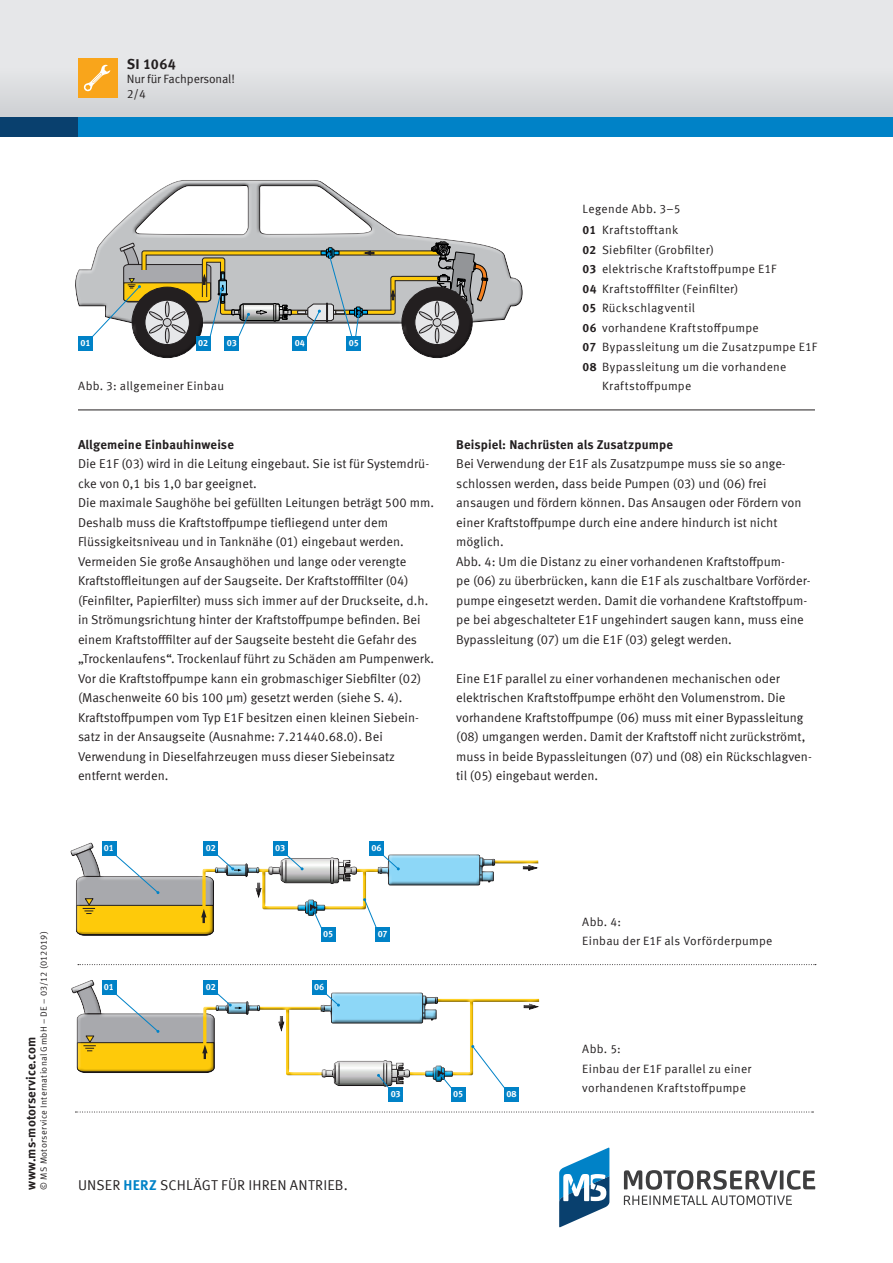
<style>
.page{position:relative;width:893px;height:1263px;background:#fff}
.page>*{position:absolute;margin:0;border:0;box-sizing:border-box;transform-origin:0 0}
.t1{font:14.25px "Meta Offc Pro Norm";letter-spacing:.015em;color:#231f20}
.t2{font:700 14.25px "Meta Offc Pro";letter-spacing:.02em;color:#231f20}
.t3{font:12.75px/19.5px "Meta Offc Pro Norm";color:#231f20}
.t4{font:700 12.75px "Meta Offc Pro";letter-spacing:.01em;color:#231f20}
.t5{font:12px/19.5px "Meta Offc Pro Norm";letter-spacing:.02em;color:#231f20}
.t6{font:12px "Meta Offc Pro Norm";letter-spacing:-.01em;color:#231f20}
.t7{font:9px "Meta Offc Pro Norm";letter-spacing:.03em;color:#231f20}
.t8{font:700 9px "Meta Offc Pro";letter-spacing:-.025em;color:#fff}
.s1{font-family:"Meta Offc Pro";font-weight:700}
.s2{font-family:"Meta Offc Pro";font-weight:700;color:#0082c7}
</style>
<div class="page">
<svg style="left:559px;top:1147px;width:50px;height:80px"></svg>
<svg style="left:624px;top:1170px;width:191px;height:35px"></svg>
<div style="left:0;top:0;width:893px;height:127px;background:#e6e7e9"></div>
<div style="left:0;top:68px;width:893px;height:49px;background:#dadbde"></div>
<div style="left:0;top:117px;width:893px;height:19px;background:#09406e"></div>
<div style="left:78px;top:117px;width:815px;height:19px;background:#0082c7"></div>
<div style="left:78px;top:58px;width:39px;height:39px;background:#f9a51b"></div>
<svg style="left:83px;top:64px;width:27px;height:28px"></svg>
<div style="left:75px;top:183px;width:452px;height:176px;background:#231f20;opacity:.5"></div>
<svg style="left:82px;top:241px;width:406px;height:109px"></svg>
<hr style="left:78px;top:410px;width:737px;height:1px;background:#231f20">
<div style="left:78px;top:336px;width:15px;height:15px;background:#0082c7"></div>
<div style="left:196px;top:336px;width:15px;height:15px;background:#0082c7"></div>
<div style="left:225px;top:336px;width:14px;height:15px;background:#0082c7"></div>
<div style="left:293px;top:336px;width:14px;height:15px;background:#0082c7"></div>
<div style="left:347px;top:336px;width:14px;height:15px;background:#0082c7"></div>
<div style="left:204px;top:841px;width:14px;height:15px;background:#0082c7"></div>
<div style="left:321px;top:927px;width:14px;height:14px;background:#0082c7"></div>
<div style="left:375px;top:927px;width:15px;height:14px;background:#0082c7"></div>
<svg style="left:78px;top:964px;width:738px;height:1px"></svg>
<svg style="left:75px;top:1112px;width:738px;height:1px"></svg>
<div style="left:451px;top:1087px;width:15px;height:15px;background:#0082c7"></div>
<div style="left:504px;top:1087px;width:15px;height:15px;background:#0082c7"></div>
<div style="left:102px;top:841px;width:14px;height:15px;background:#0082c7"></div>
<div style="left:273px;top:841px;width:15px;height:15px;background:#0082c7"></div>
<svg style="left:71px;top:842px;width:468px;height:95px"></svg>
<div style="left:369px;top:841px;width:15px;height:15px;background:#0082c7"></div>
<svg style="left:71px;top:980px;width:469px;height:108px"></svg>
<div style="left:388px;top:1087px;width:15px;height:15px;background:#0082c7"></div>
<p class="t2" style="left:127px;top:53px;width:51px">SI 1064</p>
<p class="t5" style="left:127px;top:83px;width:21px">2/4</p>
<p class="t6" style="left:127px;top:70px;width:110px">Nur für Fachpersonal!</p>
<p class="t7" style="left:37px;top:1189px;width:260px;rotate:-90deg">© MS Motorservice International GmbH – DE – 03/12 (012019)</p>
<p class="t4" style="left:21px;top:1189px;width:154px;rotate:-90deg">www.ms-motorservice.com</p>
<p class="t8" style="left:81px;top:336px;width:12px">01</p>
<p class="t8" style="left:198px;top:336px;width:12px">02</p>
<p class="t8" style="left:227px;top:336px;width:12px">03</p>
<p class="t8" style="left:295px;top:336px;width:12px">04</p>
<p class="t8" style="left:349px;top:336px;width:12px">05</p>
<p class="t5" style="left:78px;top:375px;width:147px">Abb. 3: allgemeiner Einbau</p>
<p class="t4" style="left:78px;top:434px;width:157px">Allgemeine Einbauhinweise</p>
<p class="t3" style="left:78px;top:453px;width:358px">Die E1F (03) wird in die Leitung eingebaut. Sie ist für Systemdrü&shy;cke von 0,1 bis 1,0 bar geeignet.<br>Die maximale Saughöhe bei gefüllten Leitungen beträgt 500 mm.<br>Deshalb muss die Kraftstoffpumpe tiefliegend unter dem Flüssigkeitsniveau und in Tanknähe (01) eingebaut werden.<br>Vermeiden Sie große Ansaughöhen und lange oder verengte Kraftstoffleitungen auf der Saugseite. Der Kraftstofffilter (04) (Feinfilter, Papierfilter) muss sich immer auf der Druckseite, d.h. in Strömungsrichtung hinter der Kraftstoffpumpe befinden. Bei einem Kraftstofffilter auf der Saugseite besteht die Gefahr des „Trockenlaufens“. Trockenlauf führt zu Schäden am Pumpenwerk.<br>Vor die Kraftstoffpumpe kann ein grobmaschiger Siebfilter (02) (Maschenweite 60 bis 100 µm) gesetzt werden (siehe S. 4).<br>Kraftstoffpumpen vom Typ E1F besitzen einen kleinen Siebein&shy;satz in der Ansaugseite (Ausnahme: 7.21440.68.0). Bei Verwendung in Dieselfahrzeugen muss dieser Siebeinsatz entfernt werden.</p>
<p class="t5" style="left:583px;top:198px;width:100px;line-height:20.9px">Legende Abb. 3–5<br><span class="s1">01</span> Kraftstofftank</p>
<p class="t5" style="left:583px;top:239px;width:133px"><span class="s1">02</span> Siebfilter (Grobfilter)</p>
<p class="t5" style="left:583px;top:258px;width:195px"><span class="s1">03</span> elektrische Kraftstoffpumpe E1F</p>
<p class="t5" style="left:583px;top:278px;width:157px"><span class="s1">04</span> Kraftstofffilter (Feinfilter)</p>
<p class="t5" style="left:583px;top:297px;width:114px"><span class="s1">05</span> Rückschlagventil</p>
<p class="t5" style="left:583px;top:317px;width:178px"><span class="s1">06</span> vorhandene Kraftstoffpumpe</p>
<p class="t5" style="left:583px;top:336px;width:236px"><span class="s1">07</span> Bypassleitung um die Zusatzpumpe E1F</p>
<p class="t5" style="left:583px;top:356px;width:205px"><span class="s1">08</span> Bypassleitung um die vorhandene</p>
<p class="t5" style="left:602px;top:375px;width:91px">Kraftstoffpumpe</p>
<p class="t4" style="left:456px;top:434px;width:218px">Beispiel: Nachrüsten als Zusatzpumpe</p>
<p class="t3" style="left:456px;top:453px;width:356px">Bei Verwendung der E1F als Zusatzpumpe muss sie so ange&shy;schlossen werden, dass beide Pumpen (03) und (06) frei ansaugen und fördern können. Das Ansaugen oder Fördern von einer Kraftstoffpumpe durch eine andere hindurch ist nicht möglich.<br>Abb. 4: Um die Distanz zu einer vorhandenen Kraftstoffpum-<br>pe (06) zu überbrücken, kann die E1F als zuschaltbare Vorförder&shy;pumpe eingesetzt werden. Damit die vorhandene Kraftstoffpum&shy;pe bei abgeschalteter E1F ungehindert saugen kann, muss eine Bypassleitung (07) um die E1F (03) gelegt werden.</p>
<p class="t3" style="left:456px;top:667px;width:357px">Eine E1F parallel zu einer vorhandenen mechanischen oder elektrischen Kraftstoffpumpe erhöht den Volumenstrom. Die vorhandene Kraftstoffpumpe (06) muss mit einer Bypassleitung (08) umgangen werden. Damit der Kraftstoff nicht zurückströmt, muss in beide Bypassleitungen (07) und (08) ein Rückschlagven&shy;til (05) eingebaut werden.</p>
<p class="t8" style="left:104px;top:841px;width:12px">01</p>
<p class="t8" style="left:275px;top:841px;width:12px">03</p>
<p class="t8" style="left:371px;top:841px;width:12px">06</p>
<p class="t8" style="left:206px;top:841px;width:12px">02</p>
<p class="t8" style="left:323px;top:926px;width:12px">05</p>
<p class="t8" style="left:378px;top:926px;width:12px">07</p>
<p class="t8" style="left:104px;top:980px;width:12px">01</p>
<p class="t8" style="left:314px;top:980px;width:12px">06</p>
<p class="t8" style="left:206px;top:980px;width:12px">02</p>
<p class="t8" style="left:391px;top:1087px;width:12px">03</p>
<p class="t8" style="left:453px;top:1087px;width:12px">05</p>
<p class="t8" style="left:507px;top:1087px;width:12px">08</p>
<p class="t5" style="left:582px;top:911px;width:192px">Abb. 4:<br>Einbau der E1F als Vorförderpumpe</p>
<p class="t5" style="left:582px;top:1038px;width:171px">Abb. 5:<br>Einbau der E1F parallel zu einer vorhandenen Kraftstoffpumpe</p>
<p class="t1" style="left:78px;top:1174px;width:271px">UNSER <span class="s2">HERZ</span> SCHLÄGT FÜR IHREN ANTRIEB.</p>
</div>
